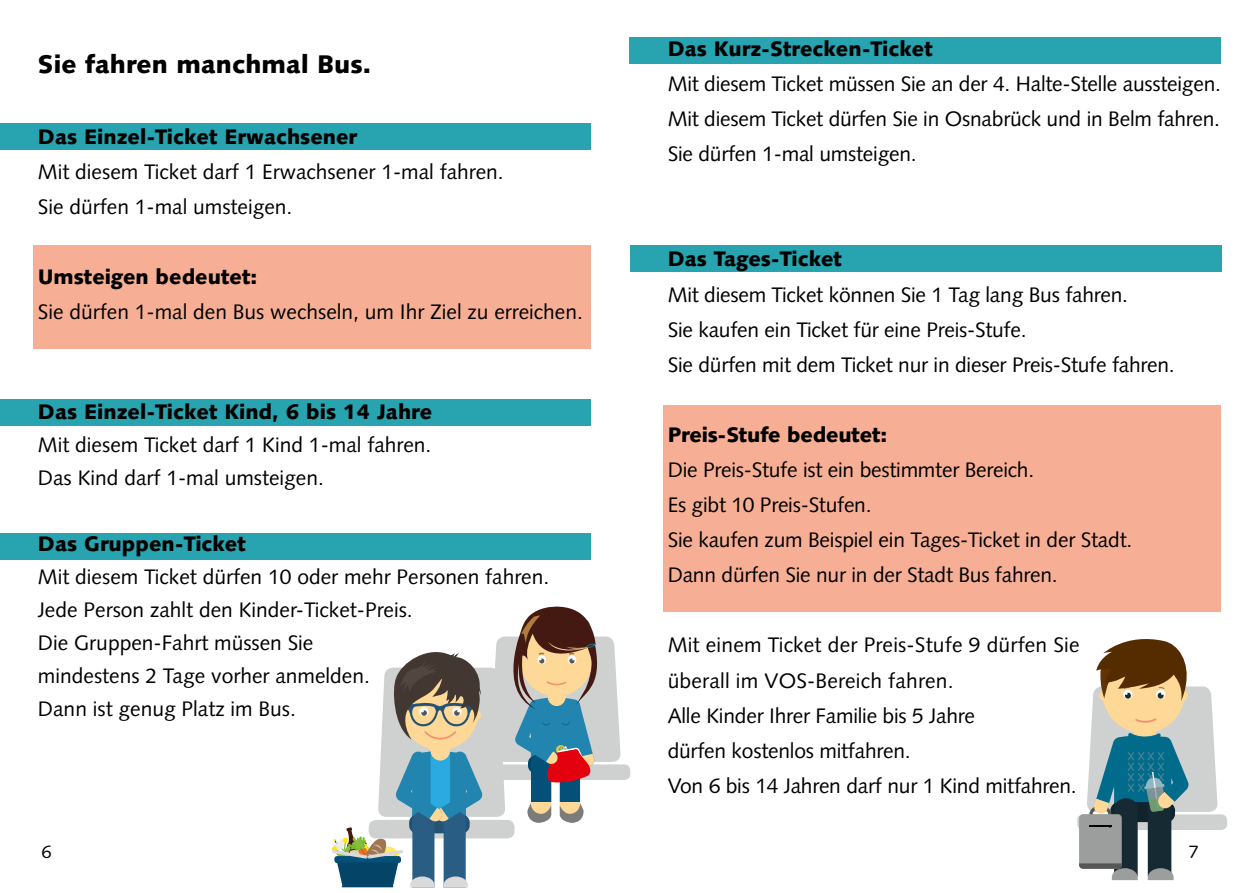
<style>
.page{position:relative;width:1259px;height:893px;background:#fff}
.page>*{position:absolute;margin:0;border:0;box-sizing:border-box;transform-origin:0 0}
.t1{font:900 25.5px "Syntax LT";letter-spacing:.005em;color:#000}
.t2{font:21px/35.1px "Syntax LT";letter-spacing:-.01em;color:#000}
.t3{font:900 21px "Syntax LT";color:#000}
.t4{font:18px "Syntax LT";color:#000}
</style>
<div class="page">
<div style="left:630px;top:245px;width:591px;height:26px;background:#27a4b0"></div>
<div style="left:629px;top:37px;width:591px;height:27px;background:#27a4b0"></div>
<div style="left:0;top:533px;width:591px;height:27px;background:#27a4b0"></div>
<div style="left:0;top:399px;width:591px;height:27px;background:#27a4b0"></div>
<div style="left:0;top:123px;width:591px;height:27px;background:#27a4b0"></div>
<div style="left:34px;top:245px;width:557px;height:104px;background:#f6af94"></div>
<div style="left:663px;top:405px;width:557px;height:207px;background:#f6af94"></div>
<div style="left:480px;top:764px;width:150px;height:16px;background:#cfd0d0;border-radius:6px"></div>
<svg style="left:332px;top:606px;width:289px;height:282px"></svg>
<div style="left:1077px;top:814px;width:150px;height:16px;background:#cfd0d0;border-radius:6px"></div>
<svg style="left:1079px;top:639px;width:138px;height:241px"></svg>
<p class="t1" style="left:38px;top:49px;width:335px">Sie fahren manchmal Bus.</p>
<p class="t3" style="left:38px;top:124px;width:320px">Das Einzel-Ticket Erwachsener</p>
<p class="t2" style="left:38px;top:154px;width:467px">Mit diesem Ticket darf 1 Erwachsener 1-mal fahren.<br>Sie dürfen 1-mal umsteigen.</p>
<p class="t3" style="left:38px;top:264px;width:221px">Umsteigen bedeutet:</p>
<p class="t2" style="left:38px;top:294px;width:546px">Sie dürfen 1-mal den Bus wechseln, um Ihr Ziel zu erreichen.</p>
<p class="t3" style="left:38px;top:400px;width:396px">Das Einzel-Ticket Kind, 6 bis 14 Jahre</p>
<p class="t2" style="left:38px;top:429px;width:395px;line-height:33px">Mit diesem Ticket darf 1 Kind 1-mal fahren.<br>Das Kind darf 1-mal umsteigen.</p>
<p class="t3" style="left:38px;top:532px;width:209px">Das Gruppen-Ticket</p>
<p class="t2" style="left:38px;top:561px;width:513px;line-height:33px">Mit diesem Ticket dürfen 10 oder mehr Personen fahren.<br>Jede Person zahlt den Kinder-Ticket-Preis.<br>Die Gruppen-Fahrt müssen Sie<br>mindestens 2 Tage vorher anmelden.<br>Dann ist genug Platz im Bus.</p>
<p class="t4" style="left:41px;top:841px;width:12px">6</p>
<p class="t3" style="left:668px;top:36px;width:267px">Das Kurz-Strecken-Ticket</p>
<p class="t2" style="left:668px;top:66px;width:555px;text-align:justify">Mit diesem Ticket müssen Sie an der 4. Halte-Stelle aussteigen.<br>Mit diesem Ticket dürfen Sie in Osnabrück und in Belm fahren.<br>Sie dürfen 1-mal umsteigen.</p>
<p class="t3" style="left:668px;top:247px;width:176px">Das Tages-Ticket</p>
<p class="t2" style="left:668px;top:277px;width:508px">Mit diesem Ticket können Sie 1 Tag lang Bus fahren.<br>Sie kaufen ein Ticket für eine Preis-Stufe.<br>Sie dürfen mit dem Ticket nur in dieser Preis-Stufe fahren.</p>
<p class="t3" style="left:668px;top:422px;width:221px">Preis-Stufe bedeutet:</p>
<p class="t2" style="left:668px;top:452px;width:466px">Die Preis-Stufe ist ein bestimmter Bereich.<br>Es gibt 10 Preis-Stufen.<br>Sie kaufen zum Beispiel ein Tages-Ticket in der Stadt.<br>Dann dürfen Sie nur in der Stadt Bus fahren.</p>
<p class="t2" style="left:668px;top:628px;width:413px">Mit einem Ticket der Preis-Stufe 9 dürfen Sie überall im VOS-Bereich fahren.<br>Alle Kinder Ihrer Familie bis 5 Jahre<br>dürfen kostenlos mitfahren.<br>Von 6 bis 14 Jahren darf nur 1 Kind mitfahren.</p>
<p class="t4" style="left:1188px;top:841px;width:12px">7</p>
</div>
